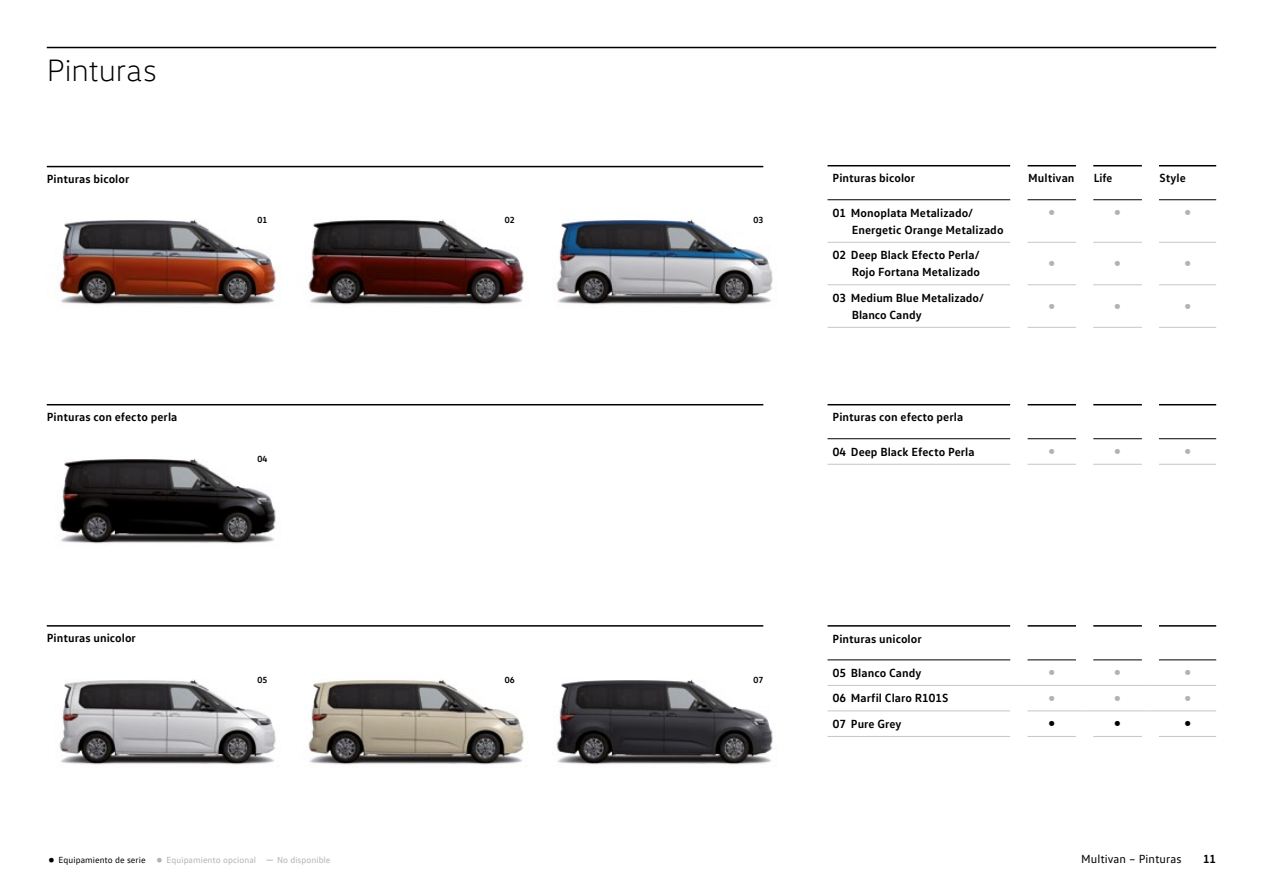
<style>
.page{position:relative;width:1263px;height:893px;background:#fff}
.page>*{position:absolute;margin:0;border:0;box-sizing:border-box;transform-origin:0 0}
.t1{font:300 31.5px "VW Head";letter-spacing:.005em;color:#000}
.t2{font:700 12px/17px "VW Text";letter-spacing:.005em;color:#000}
.t3{font:12px "VW Text";letter-spacing:.005em;color:#000}
.t4{font:700 12px "VW Text";letter-spacing:.005em;color:#000;scale:.96 1}
.t5{font:9px "VW Text";letter-spacing:.005em;color:#b1b2b3}
.t6{font:9px "VW Text";letter-spacing:.005em;color:#000}
.t7{font:700 9px "VW Text";color:#000}
.t8{font:7.5px "VW Text";color:#b1b2b3}
.t9{font:7.5px "VW Text";color:#000}
.s1{font-size:27px}
.s2{font-weight:300;font-size:18px}
</style>
<div class="page">
<img style="left:308px;top:219px;width:216px;height:86px">
<img style="left:308px;top:679px;width:216px;height:86px">
<img style="left:556px;top:220px;width:217px;height:85px">
<img style="left:556px;top:680px;width:217px;height:85px">
<img style="left:59px;top:219px;width:222px;height:86px">
<img style="left:59px;top:458px;width:217px;height:86px">
<img style="left:59px;top:679px;width:217px;height:86px">
<hr style="left:827px;top:285px;width:183px;height:1px;background:#c5c6c6">
<hr style="left:1027px;top:242px;width:49px;height:1px;background:#c5c6c6">
<hr style="left:1093px;top:242px;width:49px;height:1px;background:#c5c6c6">
<hr style="left:1159px;top:242px;width:57px;height:1px;background:#c5c6c6">
<hr style="left:1027px;top:285px;width:49px;height:1px;background:#c5c6c6">
<hr style="left:1093px;top:285px;width:49px;height:1px;background:#c5c6c6">
<hr style="left:1159px;top:285px;width:57px;height:1px;background:#c5c6c6">
<hr style="left:827px;top:327px;width:183px;height:1px;background:#c5c6c6">
<hr style="left:1027px;top:327px;width:49px;height:1px;background:#c5c6c6">
<hr style="left:1093px;top:327px;width:49px;height:1px;background:#c5c6c6">
<hr style="left:1159px;top:327px;width:57px;height:1px;background:#c5c6c6">
<hr style="left:827px;top:165px;width:183px;height:1px;background:#000">
<hr style="left:1027px;top:165px;width:49px;height:1px;background:#000">
<hr style="left:1093px;top:165px;width:49px;height:1px;background:#000">
<hr style="left:1159px;top:165px;width:57px;height:1px;background:#000">
<hr style="left:827px;top:199px;width:183px;height:1px;background:#000">
<hr style="left:1027px;top:199px;width:49px;height:1px;background:#000">
<hr style="left:1093px;top:199px;width:49px;height:1px;background:#000">
<hr style="left:1159px;top:199px;width:57px;height:1px;background:#000">
<hr style="left:827px;top:242px;width:183px;height:1px;background:#c5c6c6">
<hr style="left:1027px;top:464px;width:49px;height:1px;background:#c5c6c6">
<hr style="left:1093px;top:464px;width:49px;height:1px;background:#c5c6c6">
<hr style="left:1159px;top:464px;width:57px;height:1px;background:#c5c6c6">
<hr style="left:827px;top:404px;width:183px;height:1px;background:#000">
<hr style="left:1027px;top:404px;width:49px;height:1px;background:#000">
<hr style="left:1093px;top:404px;width:49px;height:1px;background:#000">
<hr style="left:1159px;top:404px;width:57px;height:1px;background:#000">
<hr style="left:827px;top:438px;width:183px;height:1px;background:#000">
<hr style="left:1027px;top:438px;width:49px;height:1px;background:#000">
<hr style="left:1093px;top:438px;width:49px;height:1px;background:#000">
<hr style="left:1159px;top:438px;width:57px;height:1px;background:#000">
<hr style="left:827px;top:464px;width:183px;height:1px;background:#c5c6c6">
<hr style="left:1027px;top:736px;width:49px;height:1px;background:#c5c6c6">
<hr style="left:1093px;top:736px;width:49px;height:1px;background:#c5c6c6">
<hr style="left:1159px;top:736px;width:57px;height:1px;background:#c5c6c6">
<hr style="left:827px;top:625px;width:183px;height:2px;background:#000">
<hr style="left:1027px;top:625px;width:49px;height:2px;background:#000">
<hr style="left:1093px;top:625px;width:49px;height:2px;background:#000">
<hr style="left:1159px;top:625px;width:57px;height:2px;background:#000">
<hr style="left:827px;top:659px;width:183px;height:1px;background:#000">
<hr style="left:1027px;top:659px;width:49px;height:1px;background:#000">
<hr style="left:1093px;top:659px;width:49px;height:1px;background:#000">
<hr style="left:1159px;top:659px;width:57px;height:1px;background:#000">
<hr style="left:827px;top:736px;width:183px;height:1px;background:#c5c6c6">
<hr style="left:827px;top:685px;width:192px;height:1px;background:#c5c6c6">
<hr style="left:1019px;top:685px;width:66px;height:1px;background:#c5c6c6">
<hr style="left:1085px;top:685px;width:65px;height:1px;background:#c5c6c6">
<hr style="left:1150px;top:685px;width:66px;height:1px;background:#c5c6c6">
<hr style="left:827px;top:711px;width:183px;height:1px;background:#c5c6c6">
<hr style="left:1027px;top:711px;width:58px;height:1px;background:#c5c6c6">
<hr style="left:1085px;top:711px;width:65px;height:1px;background:#c5c6c6">
<hr style="left:1150px;top:711px;width:66px;height:1px;background:#c5c6c6">
<hr style="left:47px;top:166px;width:716px;height:1px;background:#000">
<hr style="left:47px;top:404px;width:716px;height:1px;background:#000">
<hr style="left:47px;top:625px;width:716px;height:2px;background:#000">
<hr style="left:47px;top:47px;width:1169px;height:1px;background:#000">
<h1 class="t1" style="left:47px;top:51px;width:112px">Pinturas</h1>
<p class="t2" style="left:47px;top:170px;width:84px">Pinturas bicolor</p>
<p class="t7" style="left:258px;top:214px;width:11px">01</p>
<p class="t7" style="left:505px;top:214px;width:11px">02</p>
<p class="t7" style="left:753px;top:214px;width:11px">03</p>
<p class="t2" style="left:832px;top:169px;width:84px">Pinturas bicolor</p>
<p class="t2" style="left:1028px;top:169px;width:48px">Multivan</p>
<p class="t4" style="left:1094px;top:170px;width:21px">Life</p>
<p class="t2" style="left:1160px;top:169px;width:28px">Style</p>
<p class="t2" style="left:852px;top:204px;width:153px;text-indent:-19px">01 Monoplata Metalizado/<br>Energetic Orange Metalizado</p>
<p class="t8" style="left:1049px;top:208px;width:7px">●</p>
<p class="t8" style="left:1115px;top:208px;width:7px">●</p>
<p class="t8" style="left:1185px;top:208px;width:7px">●</p>
<p class="t2" style="left:833px;top:246px;width:149px;text-align:right">02 Deep Black Efecto Perla/<br>Rojo Fortana Metalizado</p>
<p class="t8" style="left:1049px;top:259px;width:7px">●</p>
<p class="t8" style="left:1115px;top:259px;width:7px">●</p>
<p class="t8" style="left:1185px;top:259px;width:7px">●</p>
<p class="t2" style="left:852px;top:289px;width:134px;text-indent:-19px">03 Medium Blue Metalizado/<br>Blanco Candy</p>
<p class="t8" style="left:1049px;top:302px;width:7px">●</p>
<p class="t8" style="left:1115px;top:302px;width:7px">●</p>
<p class="t8" style="left:1185px;top:302px;width:7px">●</p>
<p class="t2" style="left:47px;top:408px;width:132px">Pinturas con efecto perla</p>
<p class="t7" style="left:258px;top:453px;width:11px">04</p>
<p class="t2" style="left:832px;top:408px;width:132px">Pinturas con efecto perla</p>
<p class="t2" style="left:833px;top:443px;width:143px">04 Deep Black Efecto Perla</p>
<p class="t8" style="left:1049px;top:447px;width:7px">●</p>
<p class="t8" style="left:1115px;top:447px;width:7px">●</p>
<p class="t8" style="left:1185px;top:447px;width:7px">●</p>
<p class="t2" style="left:47px;top:629px;width:91px">Pinturas unicolor</p>
<p class="t7" style="left:258px;top:674px;width:11px">05</p>
<p class="t7" style="left:505px;top:674px;width:11px">06</p>
<p class="t7" style="left:753px;top:674px;width:11px">07</p>
<p class="t2" style="left:832px;top:629px;width:91px">Pinturas unicolor</p>
<p class="t2" style="left:833px;top:664px;width:90px">05 Blanco Candy</p>
<p class="t8" style="left:1049px;top:668px;width:7px">●</p>
<p class="t8" style="left:1115px;top:668px;width:7px">●</p>
<p class="t8" style="left:1185px;top:668px;width:7px">●</p>
<p class="t2" style="left:833px;top:689px;width:117px">06 Marfil Claro R101S</p>
<p class="t8" style="left:1049px;top:694px;width:7px">●</p>
<p class="t8" style="left:1115px;top:694px;width:7px">●</p>
<p class="t8" style="left:1185px;top:694px;width:7px">●</p>
<p class="t2" style="left:833px;top:715px;width:70px">07 Pure Grey</p>
<p class="t9" style="left:1049px;top:719px;width:7px">●</p>
<p class="t9" style="left:1115px;top:719px;width:7px">●</p>
<p class="t9" style="left:1185px;top:719px;width:7px">●</p>
<p class="t6" style="left:47px;top:855px;width:100px"><span class="s1">•</span> Equipamiento de serie</p>
<p class="t5" style="left:155px;top:855px;width:177px"><span class="s1">•</span> Equipamiento opcional <span class="s2">–</span> No disponible</p>
<p class="t3" style="left:1081px;top:852px;width:102px">Multivan – Pinturas</p>
<p class="t2" style="left:1203px;top:850px;width:15px">11</p>
</div>
